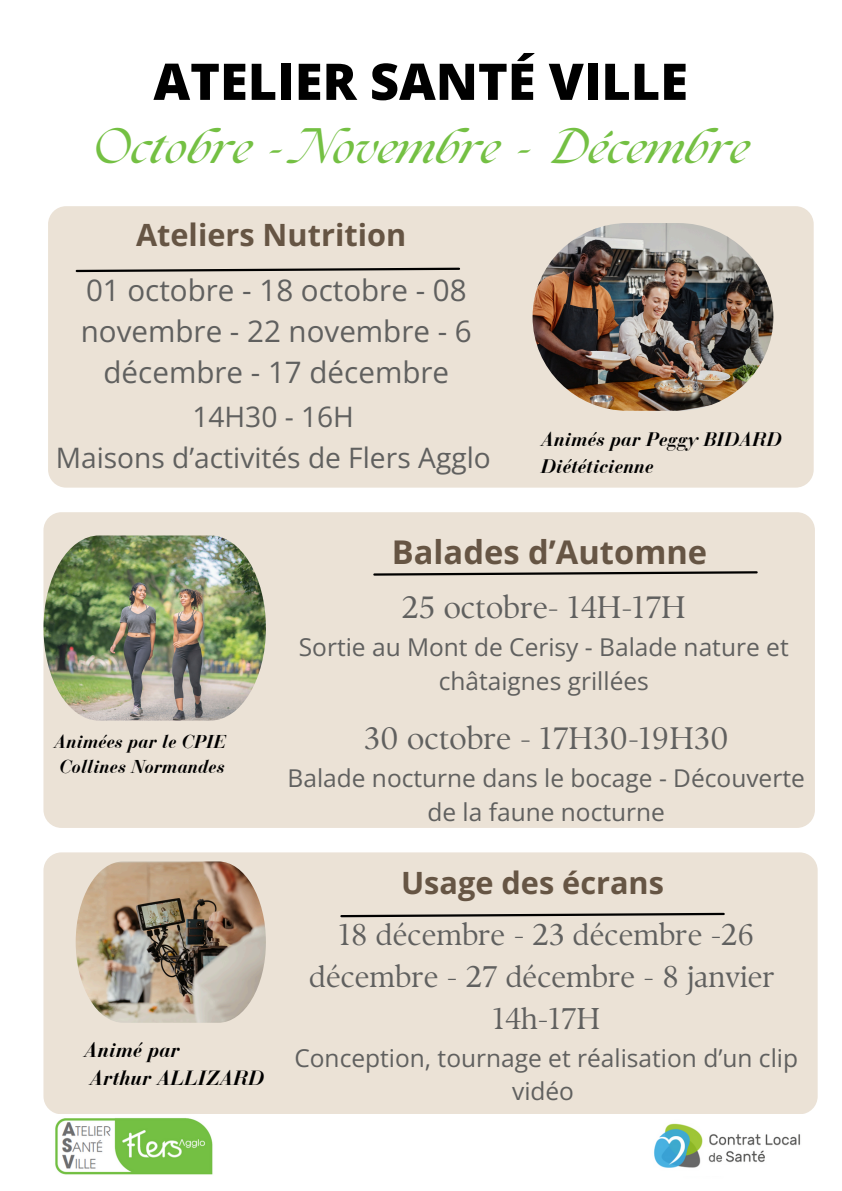
<style>
.page{position:relative;width:842px;height:1191px;background:#fff}
.page>*{position:absolute;margin:0;border:0;box-sizing:border-box;transform-origin:0 0}
.t1{font:800 50.6px "Open Sans";color:#000}
.t2{font:italic 700 43.5px "The Seasons";color:#74c043}
.t3{font:700 32.7px "Open Sans";color:#654}
.t4{font:31.1px "TY Serif D";color:#60605f}
.t5{font:700 30.7px "Open Sans";color:#654}
.t6{font:30.1px/42px "TY Serif D";color:#60605f;text-align:center}
.t7{font:29.6px/41.2px "Open Sans";color:#60605f;text-align:center}
.t8{font:28.1px/40.9px "Open Sans";color:#60605f;text-align:center}
.t9{font:24.5px/33.8px "Open Sans";color:#60605f;text-align:center}
.t10{font:italic 700 20.5px "Bauer Bodoni Pro";color:#000}
.t11{font:italic 700 19.5px "Bauer Bodoni Pro";color:#000}
.t12{font:italic 700 18.5px "Bauer Bodoni Pro";color:#000}
</style>
<div class="page">
<div style="left:48px;top:206px;width:766px;height:281px;background:#ebe2d6;border-radius:18px"></div>
<img style="left:654px;top:1123px;width:147px;height:45px">
<img style="left:55px;top:1118px;width:158px;height:57px">
<div style="left:43px;top:512px;width:772px;height:315px;background:#ebe2d6;border-radius:18px"></div>
<svg style="left:75px;top:267px;width:385px;height:6px"></svg>
<img style="left:533px;top:223px;width:240px;height:188px">
<svg style="left:373px;top:571px;width:385px;height:5px"></svg>
<img style="left:43px;top:535px;width:223px;height:185px">
<div style="left:43px;top:852px;width:774px;height:262px;background:#ebe2d6;border-radius:18px"></div>
<svg style="left:340px;top:912px;width:385px;height:6px"></svg>
<img style="left:76px;top:861px;width:190px;height:161px">
<p class="t1" style="left:153px;top:46px;width:536px">ATELIER SANTÉ VILLE</p>
<h4 class="t2" style="left:92px;top:128px;width:658px">Octobre - Novembre - Décembre</h4>
<p class="t5" style="left:136px;top:213px;width:272px">Ateliers Nutrition</p>
<p class="t7" style="left:81px;top:268px;width:392px">01 octobre - 18 octobre - 08 novembre - 22 novembre - 6 décembre - 17 décembre</p>
<p class="t8" style="left:56px;top:395px;width:436px">14H30 - 16H<br>Maisons d’activités de Flers Agglo</p>
<p class="t11" style="left:541px;top:432px;width:242px">Animés par Peggy BIDARD</p>
<p class="t11" style="left:541px;top:459px;width:114px">Diététicienne</p>
<h3 class="t3" style="left:392px;top:529px;width:317px">Balades d’Automne</h3>
<h4 class="t12" style="left:54px;top:734px;width:173px">Animées par le CPIE</h4>
<h3 class="t12" style="left:59px;top:759px;width:167px">Collines Normandes</h3>
<p class="t10" style="left:84px;top:1041px;width:97px">Animé par</p>
<p class="t10" style="left:90px;top:1070px;width:176px">Arthur ALLIZARD</p>
<p class="t4" style="left:402px;top:588px;width:286px">25 octobre- 14H-17H</p>
<h3 class="t9" style="left:299px;top:629px;width:491px">Sortie au Mont de Cerisy - Balade nature et châtaignes grillées</h3>
<p class="t4" style="left:364px;top:719px;width:366px">30 octobre - 17H30-19H30</p>
<p class="t9" style="left:288px;top:760px;width:519px">Balade nocturne dans le bocage - Découverte de la faune nocturne</p>
<p class="t5" style="left:401px;top:861px;width:264px">Usage des écrans</p>
<p class="t6" style="left:309px;top:913px;width:467px">18 décembre - 23 décembre -26 décembre - 27 décembre - 8 janvier<br>14h-17H</p>
<p class="t9" style="left:294px;top:1040px;width:505px">Conception, tournage et réalisation d’un clip vidéo</p>
</div>
